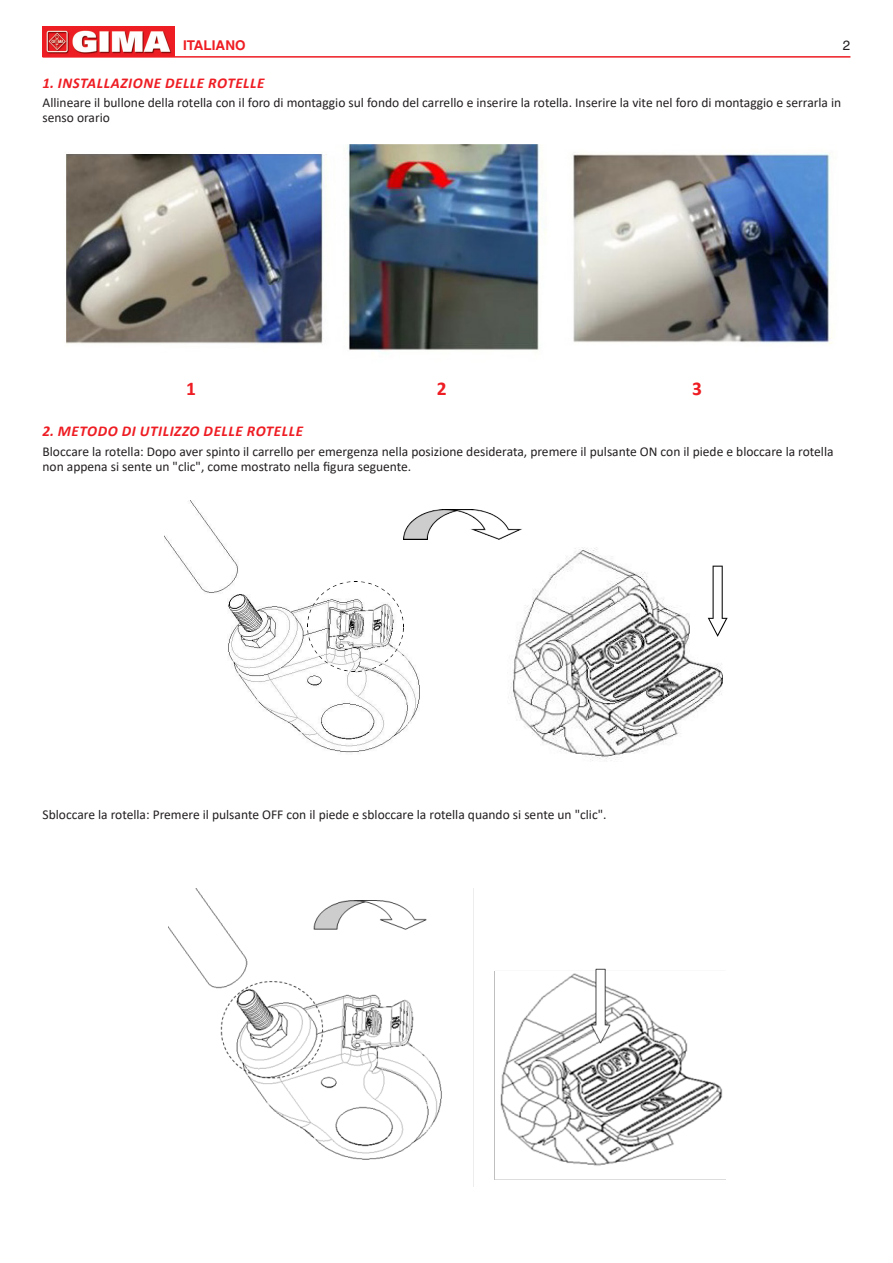
<style>
.page{position:relative;width:893px;height:1263px;background:#fff}
.page>*{position:absolute;margin:0;border:0;box-sizing:border-box;transform-origin:0 0}
.Paragrafo{font:700 19.5px "Calibri";color:#ee1d23}
.Paragrafo-2{font:italic 700 15px "Calibri";letter-spacing:.04em;color:#ee1d23}
.Testo{font:13.5px/15px "Calibri";color:#231f20}
.t1{font:700 13.5px "Helvetica LT Std";color:#ee1d23}
.t2{font:13.5px "Helvetica LT Std";color:#231f20}
</style>
<div class="page">
<hr style="left:43px;top:56px;width:807px;height:2px;background:#ee1d23">
<img style="left:43px;top:27px;width:132px;height:29px">
<img style="left:66px;top:144px;width:766px;height:210px">
<img style="left:165px;top:500px;width:254px;height:253px">
<img style="left:308px;top:582px;width:95px;height:90px">
<img style="left:403px;top:509px;width:119px;height:31px">
<img style="left:510px;top:547px;width:212px;height:214px">
<svg style="left:708px;top:566px;width:19px;height:71px"></svg>
<img style="left:168px;top:889px;width:557px;height:297px">
<p class="t1" style="left:183px;top:37px;width:64px">ITALIANO</p>
<p class="t2" style="left:843px;top:37px;width:9px">2</p>
<p class="Paragrafo-2" style="left:43px;top:72px;width:223px">1. INSTALLAZIONE DELLE ROTELLE</p>
<p class="Testo" style="left:43px;top:95px;width:800px">Allineare il bullone della rotella con il foro di montaggio sul fondo del carrello e inserire la rotella. Inserire la vite nel foro di montaggio e serrarla in senso orario</p>
<p class="Paragrafo" style="left:186px;top:375px;width:11px">1</p>
<p class="Paragrafo" style="left:437px;top:375px;width:11px">2</p>
<p class="Paragrafo" style="left:692px;top:375px;width:11px">3</p>
<p class="Paragrafo-2" style="left:43px;top:421px;width:262px">2. METODO DI UTILIZZO DELLE ROTELLE</p>
<p class="Testo" style="left:43px;top:443px;width:793px">Bloccare la rotella: Dopo aver spinto il carrello per emergenza nella posizione desiderata, premere il pulsante ON con il piede e bloccare la rotella non appena si sente un "clic", come mostrato nella figura seguente.</p>
<p class="Testo" style="left:43px;top:806px;width:565px">Sbloccare la rotella: Premere il pulsante OFF con il piede e sbloccare la rotella quando si sente un "clic".</p>
</div>
